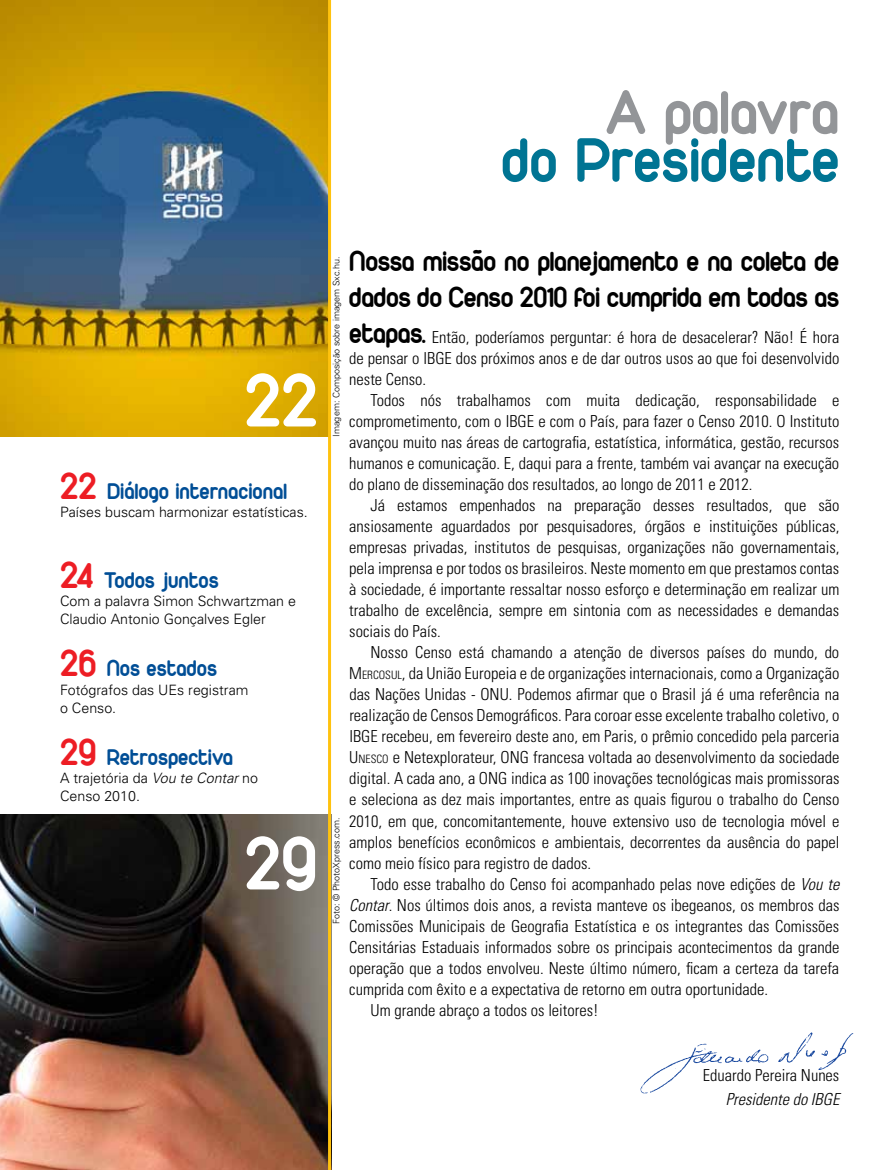
<style>
.page{position:relative;width:893px;height:1170px;background:#fff}
.page>*{position:absolute;margin:0;border:0;box-sizing:border-box;transform-origin:0 0}
.t1{font:78px "Duepuntozerobold";color:#fff}
.t2{font:66px "Duepuntozerobold";color:#007493}
.t3{font:66px "Duepuntozerobold";letter-spacing:-.005em;color:#939598}
.t4{font:30px/36px "Duepuntozerobold";letter-spacing:-.015em;color:#000}
.t5{font:24px "Duepuntozerobold";color:#004e96}
.t6{font:300 condensed 16.5px/21px "Univers";color:#000;text-align:justify}
.t7{font:italic 300 condensed 16.5px "Univers";color:#000}
.t8{font:300 14.25px/18px "Univers";color:#000}
.t9{font:300 9px "Univers";color:#000}
.s1{font-size:39px;color:#ed1d24}
.s2{font-style:italic}
.s3{font-family:"Duepuntozerobold";font-weight:400;font-stretch:normal;font-size:30px}
.s4{font-style:inherit}
.s5{font-size:11.55px}
</style>
<div class="page">
<img style="left:0;top:0;width:328px;height:436px">
<img style="left:0;top:814px;width:328px;height:355px">
<img style="left:640px;top:1032px;width:214px;height:62px">
<hr style="left:328px;top:0;width:3px;height:1169px;background:#ffc20e">
<h2 class="t3" style="left:606px;top:74px;width:235px">A palavra</h2>
<h2 class="t2" style="left:502px;top:122px;width:339px">do Presidente</h2>
<h1 class="t1" style="left:245px;top:356px;width:75px">22</h1>
<h3 class="t5" style="left:60px;top:477px;width:229px"><span class="s1">22</span> Diálogo internacional</h3>
<p class="t8" style="left:60px;top:503px;width:249px">Países buscam harmonizar estatísticas.</p>
<h3 class="t5" style="left:60px;top:566px;width:160px"><span class="s1">24</span> Todos juntos</h3>
<p class="t8" style="left:60px;top:592px;width:237px">Com a palavra Simon Schwartzman e<br>Claudio Antonio Gonçalves Egler</p>
<h3 class="t5" style="left:60px;top:654px;width:159px"><span class="s1">26</span> Nos estados</h3>
<p class="t8" style="left:60px;top:680px;width:190px">Fotógrafos das UEs registram o Censo.</p>
<h3 class="t5" style="left:60px;top:743px;width:175px"><span class="s1">29</span> Retrospectiva</h3>
<p class="t8" style="left:60px;top:769px;width:199px">A trajetória da <span class="s2">Vou te Contar</span> no<br>Censo 2010.</p>
<h1 class="t1" style="left:245px;top:819px;width:74px">29</h1>
<p class="t9" style="left:331px;top:436px;width:181px;rotate:-90deg">Imagem: Composição sobre imagem Sxc.hu.</p>
<p class="t9" style="left:331px;top:923px;width:108px;rotate:-90deg">Foto: © PhotoXpress.com.</p>
<h3 class="t4" style="left:349px;top:242px;width:492px">Nossa missão no planejamento e na coleta de dados do Censo 2010 foi cumprida em todas as</h3>
<p class="t6" style="left:349px;top:327px;width:492px"><span class="s3">etapas.</span> Então, poderíamos perguntar: é hora de desacelerar? Não! É hora de pensar o IBGE dos próximos anos e de dar outros usos ao que foi desenvolvido neste Censo.</p>
<p class="t6" style="left:349px;top:390px;width:492px;text-indent:21px">Todos nós trabalhamos com muita dedicação, responsabilidade e comprometimento, com o IBGE e com o País, para fazer o Censo 2010. O Instituto avançou muito nas áreas de cartografia, estatística, informática, gestão, recursos humanos e comunicação. E, daqui para a frente, também vai avançar na execução do plano de disseminação dos resultados, ao longo de 2011 e 2012.</p>
<p class="t6" style="left:349px;top:495px;width:492px;text-indent:21px">Já estamos empenhados na preparação desses resultados, que são ansiosamente aguardados por pesquisadores, órgãos e instituições públicas, empresas privadas, institutos de pesquisas, organizações não governamentais, pela imprensa e por todos os brasileiros. Neste momento em que prestamos contas à sociedade, é importante ressaltar nosso esforço e determinação em realizar um trabalho de excelência, sempre em sintonia com as necessidades e demandas sociais do País.</p>
<p class="t6" style="left:349px;top:642px;width:492px;text-indent:21px">Nosso Censo está chamando a atenção de diversos países do mundo, do <span class="s4">M</span><span class="s5">ERCOSUL</span>, da União Europeia e de organizações internacionais, como a Organização das Nações Unidas - ONU. Podemos afirmar que o Brasil já é uma referência na realização de Censos Demográficos. Para coroar esse excelente trabalho coletivo, o IBGE recebeu, em fevereiro deste ano, em Paris, o prêmio concedido pela parceria <span class="s4">U</span> <span class="s5">NESCO</span> e Netexplorateur, ONG francesa voltada ao desenvolvimento da sociedade digital. A cada ano, a ONG indica as 100 inovações tecnológicas mais promissoras e seleciona as dez mais importantes, entre as quais figurou o trabalho do Censo 2010, em que, concomitantemente, houve extensivo uso de tecnologia móvel e amplos benefícios econômicos e ambientais, decorrentes da ausência do papel como meio físico para registro de dados.</p>
<p class="t6" style="left:371px;top:873px;width:470px">Todo esse trabalho do Censo foi acompanhado pelas nove edições de <span class="s2">Vou te</span></p>
<p class="t6" style="left:349px;top:894px;width:492px"><span class="s2">Contar</span>. Nos últimos dois anos, a revista manteve os ibegeanos, os membros das</p>
<p class="t6" style="left:349px;top:915px;width:491px">Comissões Municipais de Geografia Estatística e os integrantes das Comissões</p>
<p class="t6" style="left:349px;top:936px;width:492px">Censitárias Estaduais informados sobre os principais acontecimentos da grande</p>
<p class="t6" style="left:349px;top:957px;width:491px">operação que a todos envolveu. Neste último número, ficam a certeza da tarefa</p>
<p class="t6" style="left:349px;top:978px;width:420px">cumprida com êxito e a expectativa de retorno em outra oportunidade.</p>
<p class="t6" style="left:371px;top:999px;width:230px">Um grande abraço a todos os leitores!</p>
<p class="t6" style="left:703px;top:1064px;width:138px">Eduardo Pereira Nunes</p>
<p class="t7" style="left:726px;top:1088px;width:115px">Presidente do IBGE</p>
</div>
